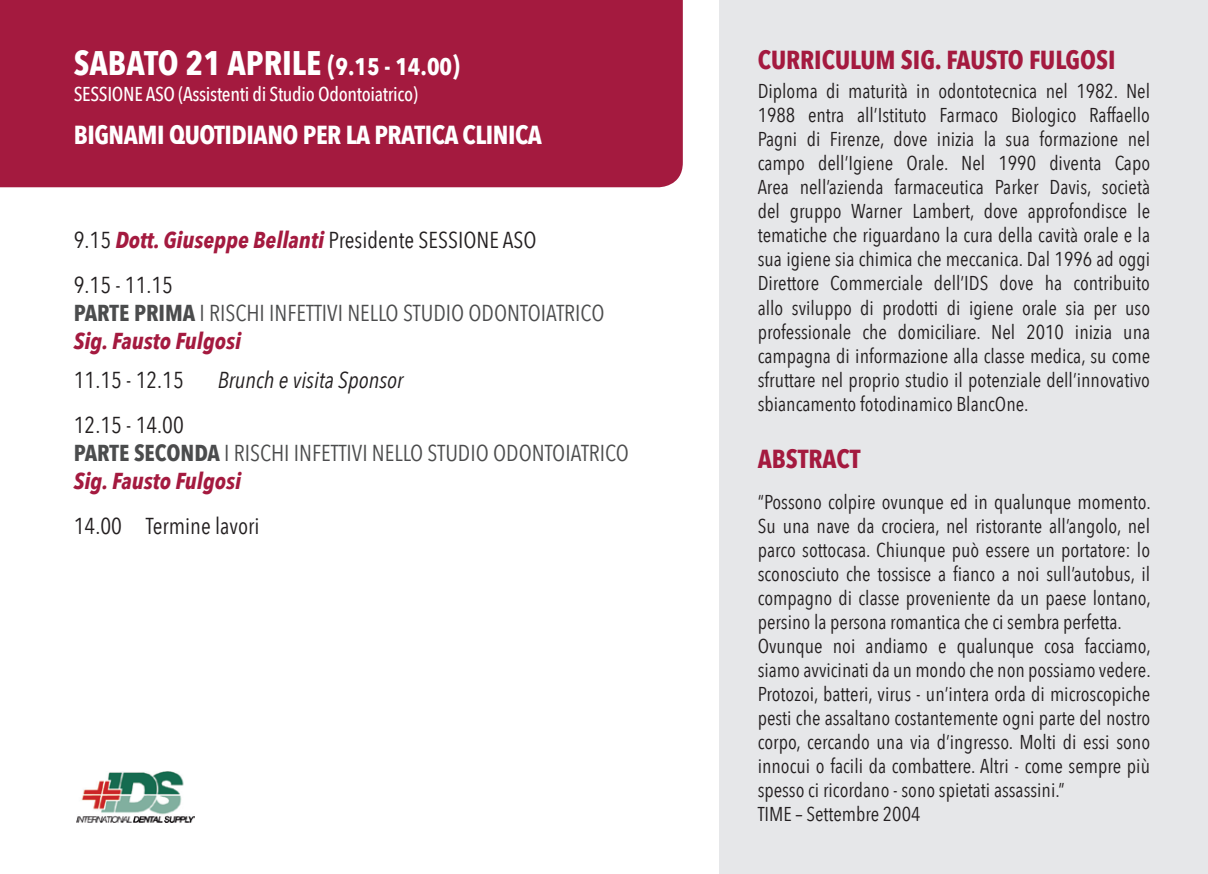
<style>
.page{position:relative;width:1208px;height:874px;background:#fff}
.page>*{position:absolute;margin:0;border:0;box-sizing:border-box;transform-origin:0 0}
.t1{font:700 26px "Avenir Next Condensed";letter-spacing:-.015em;color:#fff}
.t2{font:700 26px "Avenir Next Condensed";color:#a41a3f}
.t3{font:700 24px "Avenir Next Condensed";color:#fff}
.t4{font:23px/28px "Avenir Next Condensed";color:#4b4c4d}
.t5{font:23px/45px "Avenir Next Condensed";color:#231f20}
.t6{font:italic 23px "Avenir Next Condensed";color:#231f20}
.t7{font:20px/24px "Avenir Next Condensed";color:#231f20;text-align:justify}
.t8{font:500 20px "Avenir Next Condensed";letter-spacing:-.015em;color:#fff}
.s1{font-size:34px}
.s2{font-size:28px}
.s3{font-weight:700;font-style:italic;color:#a41a3f}
.s4{font-weight:700}
.s5{color:#231f20}
</style>
<div class="page">
<div style="left:0;top:0;width:683px;height:187px;background:#a41a3f"></div>
<div style="left:719px;top:0;width:489px;height:873px;background:#e6e7e9"></div>
<img style="left:77px;top:771px;width:117px;height:51px">
<p class="t3" style="left:74px;top:52px;width:388px"><span class="s1">SABATO 21</span> <span class="s1">APRILE</span> <span class="s2">(</span>9.15 - 14.00<span class="s2">)</span></p>
<p class="t8" style="left:74px;top:82px;width:346px">SESSIONE ASO (Assistenti di Studio Odontoiatrico)</p>
<h1 class="t1" style="left:74px;top:119px;width:470px">BIGNAMI QUOTIDIANO PER LA PRATICA CLINICA</h1>
<p class="t5" style="left:74px;top:216px;width:464px">9.15 <span class="s3">Dott. Giuseppe Bellanti</span> Presidente SESSIONE ASO<br>9.15 - 11.15</p>
<p class="t4" style="left:74px;top:297px;width:532px"><span class="s4">PARTE PRIMA</span> I RISCHI INFETTIVI NELLO STUDIO ODONTOIATRICO<br><span class="s3">Sig. Fausto Fulgosi</span></p>
<p class="t5" style="left:74px;top:356px;width:112px">11.15 - 12.15</p>
<p class="t6" style="left:218px;top:366px;width:187px">Brunch e visita Sponsor</p>
<p class="t4" style="left:74px;top:410px;width:557px"><span class="s5">12.15 - 14.00<br></span><span class="s4">PARTE SECONDA</span> I RISCHI INFETTIVI NELLO STUDIO ODONTOIATRICO<br><span class="s3">Sig. Fausto Fulgosi</span></p>
<p class="t5" style="left:74px;top:502px;width:187px">14.00 Termine lavori</p>
<h1 class="t2" style="left:757px;top:43px;width:359px">CURRICULUM SIG. FAUSTO FULGOSI</h1>
<p class="t7" style="left:757px;top:78px;width:394px">Diploma di maturità in odontotecnica nel 1982. Nel 1988 entra all’Istituto Farmaco Biologico Raffaello Pagni di Firenze, dove inizia la sua formazione nel campo dell’Igiene Orale. Nel 1990 diventa Capo Area nell’azienda farmaceutica Parker Davis, società del gruppo Warner Lambert, dove approfondisce le tematiche che riguardano la cura della cavità orale e la sua igiene sia chimica che meccanica. Dal 1996 ad oggi Direttore Commerciale dell’IDS dove ha contribuito allo sviluppo di prodotti di igiene orale sia per uso professionale che domiciliare. Nel 2010 inizia una campagna di informazione alla classe medica, su come sfruttare nel proprio studio il potenziale dell’innovativo sbiancamento fotodinamico BlancOne.</p>
<h1 class="t2" style="left:757px;top:442px;width:104px">ABSTRACT</h1>
<p class="t7" style="left:757px;top:488px;width:394px;text-align:left">“Possono colpire ovunque ed in qualunque momento.<br>Su una nave da crociera, nel ristorante all’angolo, nel parco sottocasa. Chiunque può essere un portatore: lo sconosciuto che tossisce a fianco a noi sull’autobus, il compagno di classe proveniente da un paese lontano, persino la persona romantica che ci sembra perfetta.<br>Ovunque noi andiamo e qualunque cosa facciamo, siamo avvicinati da un mondo che non possiamo vedere.<br>Protozoi, batteri, virus - un’intera orda di microscopiche pesti che assaltano costantemente ogni parte del nostro corpo, cercando una via d’ingresso. Molti di essi sono innocui o facili da combattere. Altri - come sempre più spesso ci ricordano - sono spietati assassini.”<br>TIME – Settembre 2004</p>
</div>
